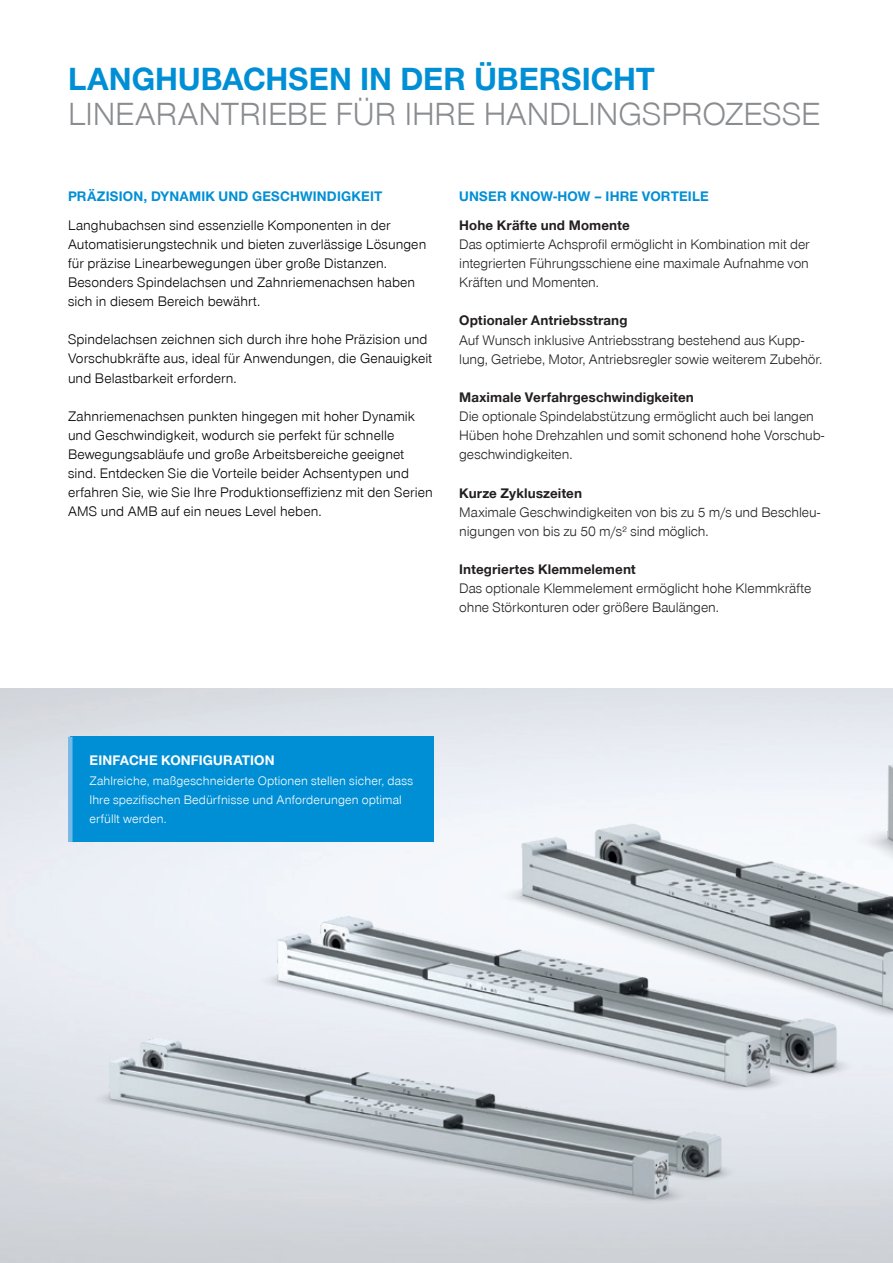
<style>
.page{position:relative;width:893px;height:1263px;background:#fff}
.page>*{position:absolute;margin:0;border:0;box-sizing:border-box;transform-origin:0 0}
.t1{font:300 33px "Zimmer Group Sans Global";letter-spacing:-.005em;color:#8a8c8f}
.t2{font:700 33px "Zimmer Group Sans Global";color:#008fd5}
.t3{font:300 14.25px/19px "Zimmer Group Sans Global";letter-spacing:.005em;color:#000}
.t4{font:300 14.25px/19px "Zimmer Group Sans Global";letter-spacing:-.005em;color:#231f20}
.t5{font:700 14.25px "Zimmer Group Sans Global";letter-spacing:.01em;color:#231f20}
.t6{font:700 14.25px "Zimmer Group Sans Global";letter-spacing:.01em;color:#008fd5}
.t7{font:700 14.25px "Zimmer Group Sans Global";letter-spacing:.01em;color:#fff}
.t8{font:300 12.75px/19.2px "Zimmer Group Sans Global";letter-spacing:.01em;color:#fff}
</style>
<div class="page">
<img style="left:7px;top:727px;width:886px;height:478px">
<div style="left:73px;top:737px;width:361px;height:105px;background:#008fd5"></div>
<div style="left:68px;top:737px;width:5px;height:105px;background:#76b9e6"></div>
<h1 class="t2" style="left:68px;top:59px;width:589px">LANGHUBACHSEN IN DER ÜBERSICHT</h1>
<h1 class="t1" style="left:68px;top:95px;width:754px">LINEARANTRIEBE FÜR IHRE HANDLINGSPROZESSE</h1>
<p class="t6" style="left:68px;top:188px;width:316px">PRÄZISION, DYNAMIK UND GESCHWINDIGKEIT</p>
<p class="t3" style="left:68px;top:215px;width:360px">Langhubachsen sind essenzielle Komponenten in der Automatisierungstechnik und bieten zuverlässige Lösungen für präzise Linearbewegungen über große Distanzen.<br>Besonders Spindelachsen und Zahnriemenachsen haben sich in diesem Bereich bewährt.</p>
<p class="t3" style="left:68px;top:330px;width:366px">Spindelachsen zeichnen sich durch ihre hohe Präzision und<br>Vorschubkräfte aus, ideal für Anwendungen, die Genauigkeit und Belastbarkeit erfordern.</p>
<p class="t3" style="left:68px;top:406px;width:366px">Zahnriemenachsen punkten hingegen mit hoher Dynamik und Geschwindigkeit, wodurch sie perfekt für schnelle Bewegungsabläufe und große Arbeitsbereiche geeignet sind. Entdecken Sie die Vorteile beider Achsentypen und erfahren Sie, wie Sie Ihre Produktionseffizienz mit den Serien AMS und AMB auf ein neues Level heben.</p>
<p class="t6" style="left:459px;top:188px;width:251px">UNSER KNOW-HOW – IHRE VORTEILE</p>
<p class="t5" style="left:459px;top:216px;width:172px">Hohe Kräfte und Momente</p>
<p class="t4" style="left:459px;top:234px;width:352px;text-align:justify">Das optimierte Achsprofil ermöglicht in Kombination mit der integrierten Führungsschiene eine maximale Aufnahme von Kräften und Momenten.</p>
<p class="t5" style="left:459px;top:312px;width:170px">Optionaler Antriebsstrang</p>
<p class="t4" style="left:459px;top:330px;width:365px">Auf Wunsch inklusive Antriebsstrang bestehend aus Kupp&shy;lung, Getriebe, Motor, Antriebsregler sowie weiterem Zubehör.</p>
<p class="t5" style="left:459px;top:389px;width:236px">Maximale Verfahrgeschwindigkeiten</p>
<p class="t4" style="left:459px;top:407px;width:367px">Die optionale Spindelabstützung ermöglicht auch bei langen<br>Hüben hohe Drehzahlen und somit schonend hohe Vorschub&shy;geschwindigkeiten.</p>
<p class="t5" style="left:459px;top:484px;width:124px">Kurze Zykluszeiten</p>
<p class="t4" style="left:459px;top:502px;width:362px">Maximale Geschwindigkeiten von bis zu 5 m/s und Beschleu&shy;nigungen von bis zu 50 m/s² sind möglich.</p>
<p class="t5" style="left:459px;top:561px;width:178px">Integriertes Klemmelement</p>
<p class="t4" style="left:459px;top:579px;width:354px">Das optionale Klemmelement ermöglicht hohe Klemmkräfte ohne Störkonturen oder größere Baulängen.</p>
<p class="t7" style="left:89px;top:752px;width:187px">EINFACHE KONFIGURATION</p>
<p class="t8" style="left:89px;top:770px;width:325px">Zahlreiche, maßgeschneiderte Optionen stellen sicher, dass<br>Ihre spezifischen Bedürfnisse und Anforderungen optimal erfüllt werden.</p>
</div>
